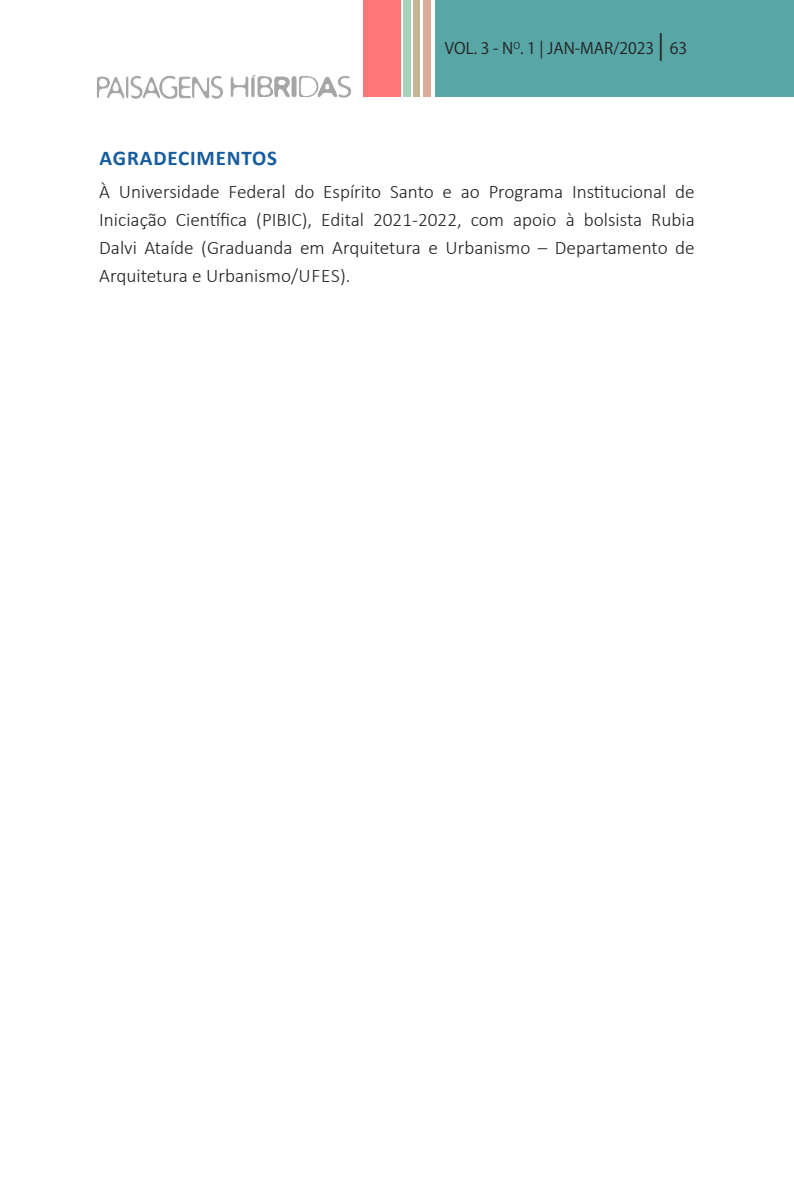
<style>
.page{position:relative;width:794px;height:1191px;background:#fff}
.page>*{position:absolute;margin:0;border:0;box-sizing:border-box;transform-origin:0 0}
.t1{font:700 21px "Calibri";letter-spacing:.04em;color:#175d9e}
.t2{font:300 19.25px/28px "Calibri";color:#231f20;text-align:justify}
.t3{font:15.75px "Koz Go Pr 6 N";color:#231f20}
.s1{font-size:24.5px}
</style>
<div class="page">
<div style="left:435px;top:0;width:359px;height:97px;background:#58a6a6"></div>
<div style="left:403px;top:0;width:8px;height:97px;background:#a7d0bd"></div>
<div style="left:413px;top:0;width:7px;height:97px;background:#c2b795"></div>
<div style="left:423px;top:0;width:7px;height:97px;background:#dcab99"></div>
<div style="left:363px;top:0;width:38px;height:97px;background:#ff7676"></div>
<img style="left:97px;top:75px;width:254px;height:24px">
<p class="t3" style="left:445px;top:39px;width:244px">VOL. 3 - N<sup>O</sup>. 1 | JAN-MAR/2023 <span class="s1">|</span> 63</p>
<p class="t1" style="left:100px;top:143px;width:179px">AGRADECIMENTOS</p>
<p class="t2" style="left:99px;top:177px;width:597px">À Universidade Federal do Espírito Santo e ao Programa Institucional de Iniciação Científica (PIBIC), Edital 2021-2022, com apoio à bolsista Rubia Dalvi Ataíde (Graduanda em Arquitetura e Urbanismo – Departamento de Arquitetura e Urbanismo/UFES).</p>
</div>
